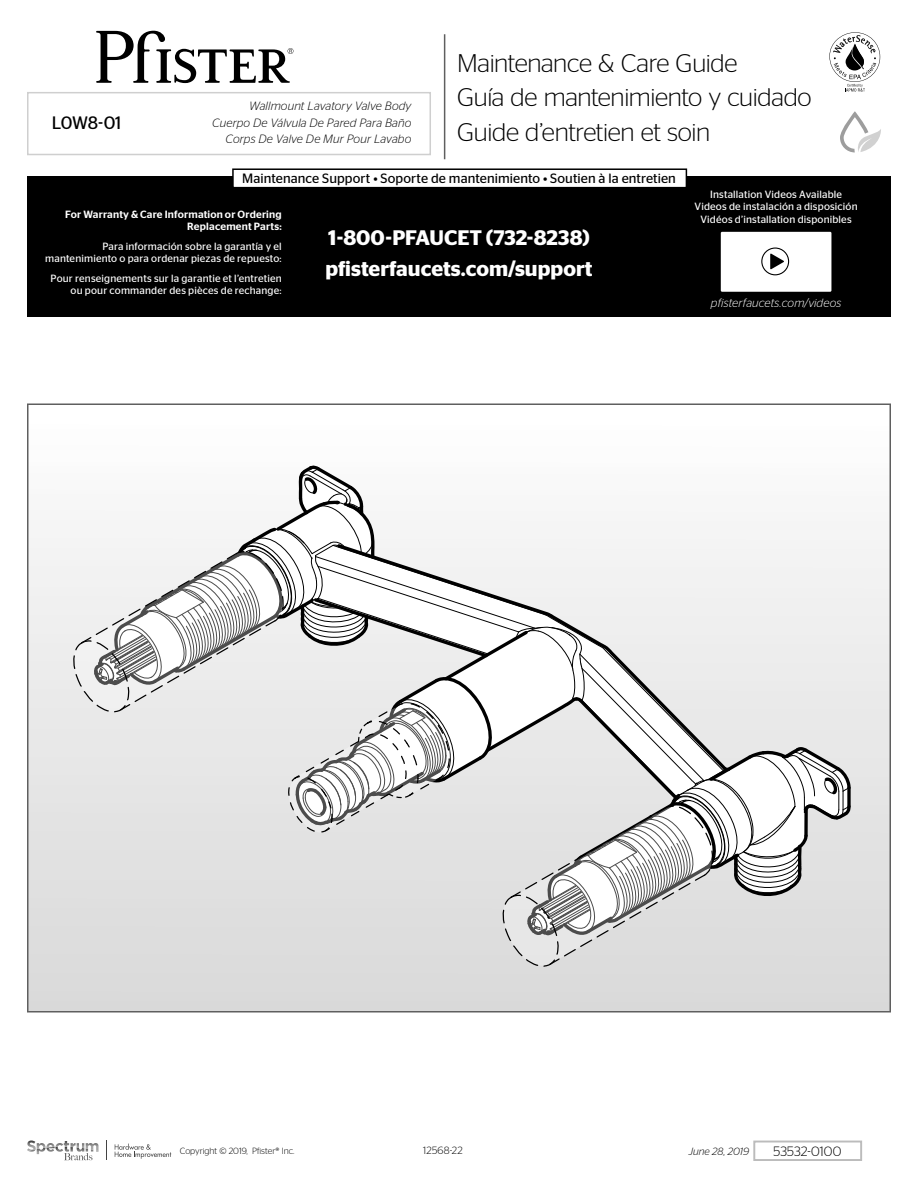
<style>
.page{position:relative;width:918px;height:1188px;background:#fff}
.page>*{position:absolute;margin:0;border:0;box-sizing:border-box;transform-origin:0 0}
.t1{font:300 25.5px/34.5px "Stag Sans";letter-spacing:-.015em;color:#000}
.t2{font:600 21px/31.2px "Stag Sans";color:#fff}
.t3{font:18px "Stag Sans";letter-spacing:-.015em;color:#000}
.t4{font:13.5px "Stag Sans";letter-spacing:.005em;color:#000}
.t5{font:300 13.5px "Stag Sans";letter-spacing:.01em;color:#000}
.t6{font:italic 300 12px "Stag Sans";letter-spacing:.01em;color:#000}
.t7{font:italic 300 12px "Stag Sans";letter-spacing:.01em;color:#fff}
.t8{font:10.5px/12.6px "Stag Sans";letter-spacing:.015em;color:#fff;text-align:right}
.t9{font:500 10.5px/12.6px "Stag Sans";letter-spacing:.02em;color:#fff;text-align:right}
.t10{font:italic 300 10.5px "Stag Sans";color:#000}
.t11{font:300 10.5px "Stag Sans";letter-spacing:.03em;color:#000}
.t12{font:300 9px "Stag Sans";color:#000}
</style>
<div class="page">
<svg style="left:96px;top:31px;width:197px;height:52px"></svg>
<hr style="left:444px;top:34px;width:1px;height:125px;background:#5f5f5f">
<div style="left:27px;top:176px;width:864px;height:141px;background:#000"></div>
<div style="left:721px;top:232px;width:110px;height:60px;background:#fff"></div>
<svg style="left:770px;top:253px;width:14px;height:16px"></svg>
<div style="left:761px;top:248px;width:28px;height:27px;border:1px solid #000;border-radius:50%"></div>
<div style="left:233px;top:169px;width:453px;height:19px;background:#fff"></div>
<div style="left:232px;top:168px;width:455px;height:20px;border:2px solid #000"></div>
<div style="left:28px;top:404px;width:862px;height:608px;background:linear-gradient(to bottom,#fdfdfd,#d8d8d8)"></div>
<svg style="left:73px;top:463px;width:780px;height:505px"></svg>
<svg style="left:840px;top:111px;width:41px;height:41px"></svg>
<svg style="left:829px;top:32px;width:51px;height:60px"></svg>
<div style="left:27px;top:92px;width:404px;height:63px;border:2px solid #cfcfcf"></div>
<svg style="left:106px;top:1140px;width:1px;height:20px"></svg>
<svg style="left:115px;top:1144px;width:56px;height:15px"></svg>
<svg style="left:27px;top:1140px;width:72px;height:20px"></svg>
<div style="left:753px;top:1141px;width:109px;height:20px;border:2px solid #bcbcbc"></div>
<h1 class="t1" style="left:457px;top:45px;width:356px">Maintenance &amp; Care Guide<br>Guía de mantenimiento y cuidado<br>Guide d’entretien et soin</h1>
<p class="t4" style="left:242px;top:171px;width:435px">Maintenance Support • Soporte de mantenimiento • Soutien à la entretien</p>
<p class="t8" style="left:695px;top:188px;width:165px;text-align:center">Installation Videos Available<br>Videos de instalación a disposición<br>Vidéos d’installation disponibles</p>
<p class="t6" style="left:249px;top:99px;width:164px">Wallmount Lavatory Valve Body</p>
<p class="t6" style="left:212px;top:116px;width:201px">Cuerpo De Válvula De Pared Para Baño</p>
<p class="t6" style="left:226px;top:132px;width:187px">Corps De Valve De Mur Pour Lavabo</p>
<p class="t3" style="left:52px;top:113px;width:71px">L0W8-01</p>
<p class="t9" style="left:65px;top:208px;width:218px">For Warranty &amp; Care Information or Ordering<br>Replacement Parts:</p>
<p class="t8" style="left:45px;top:240px;width:238px">Para información sobre la garantía y el mantenimiento o para ordenar piezas de repuesto:</p>
<p class="t8" style="left:51px;top:272px;width:233px">Pour renseignements sur la garantie et l’entretien ou pour commander des pièces de rechange:</p>
<h2 class="t2" style="left:325px;top:222px;width:269px">1-800-PFAUCET (732-8238) pfisterfaucets.com/support</h2>
<p class="t7" style="left:711px;top:296px;width:132px">pfisterfaucets.com/videos</p>
<p class="t12" style="left:180px;top:1146px;width:116px">Copyright © 2019, Pfister® Inc.</p>
<p class="t11" style="left:423px;top:1145px;width:41px">12568-22</p>
<p class="t10" style="left:689px;top:1145px;width:62px">June 28, 2019</p>
<p class="t5" style="left:773px;top:1144px;width:70px">53532-0100</p>
</div>
